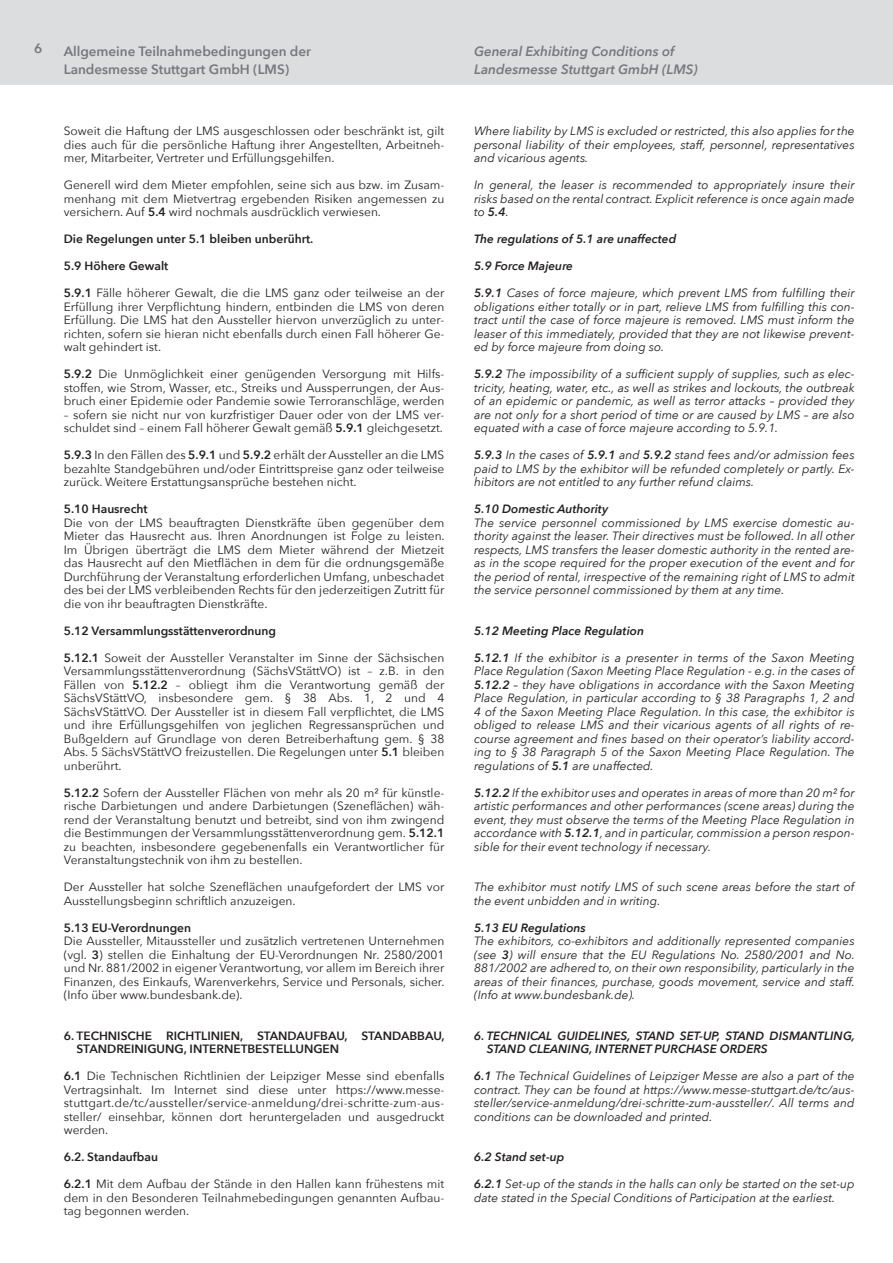
<style>
.page{position:relative;width:893px;height:1263px;background:#fff}
.page>*{position:absolute;margin:0;border:0;box-sizing:border-box;transform-origin:0 0}
.t1{font:600 13.5px/18px "Avenir Next";letter-spacing:-.005em;color:#76787b}
.t2{font:italic 600 13.5px/18px "Avenir Next";letter-spacing:-.005em;color:#76787b}
.t3{font:12px/13.5px "Avenir Next";color:#231f20;text-align:justify}
.t4{font:italic 12px/13.5px "Avenir Next";color:#231f20;text-align:justify}
.t5{font:600 12px/13.5px "Avenir Next";color:#231f20}
.t6{font:italic 600 12px/13.5px "Avenir Next";color:#231f20}
.s1{font-weight:600}
</style>
<div class="page">
<div style="left:0;top:0;width:893px;height:85px;background:#dcdddf"></div>
<p class="t1" style="left:34px;top:39px;width:10px">6</p>
<p class="t1" style="left:64px;top:42px;width:249px">Allgemeine Teilnahmebedingungen der<br>Landesmesse Stuttgart GmbH (LMS)</p>
<p class="t2" style="left:474px;top:42px;width:225px">General Exhibiting Conditions of<br>Landesmesse Stuttgart GmbH (LMS)</p>
<p class="t3" style="left:64px;top:124px;width:382px">Soweit die Haftung der LMS ausgeschlossen oder beschränkt ist, gilt dies auch für die persönliche Haftung ihrer Angestellten, Arbeitneh&shy;mer, Mitarbeiter, Vertreter und Erfüllungsgehilfen.</p>
<p class="t3" style="left:64px;top:178px;width:382px">Generell wird dem Mieter empfohlen, seine sich aus bzw. im Zusam&shy;menhang mit dem Mietvertrag ergebenden Risiken angemessen zu versichern. Auf <span class="s1">5.4</span> wird nochmals ausdrücklich verwiesen.</p>
<p class="t5" style="left:64px;top:232px;width:251px">Die Regelungen unter 5.1 bleiben unberührt.</p>
<p class="t5" style="left:64px;top:259px;width:106px">5.9 Höhere Gewalt</p>
<p class="t3" style="left:64px;top:286px;width:382px"><span class="s1">5.9.1</span> Fälle höherer Gewalt, die die LMS ganz oder teilweise an der Erfüllung ihrer Verpflichtung hindern, entbinden die LMS von deren Erfüllung. Die LMS hat den Aussteller hiervon unverzüglich zu unter&shy;richten, sofern sie hieran nicht ebenfalls durch einen Fall höherer Ge&shy;walt gehindert ist.</p>
<p class="t3" style="left:64px;top:367px;width:382px"><span class="s1">5.9.2</span> Die Unmöglichkeit einer genügenden Versorgung mit Hilfs&shy;stoffen, wie Strom, Wasser, etc., Streiks und Aussperrungen, der Aus&shy;bruch einer Epidemie oder Pandemie sowie Terroranschläge, werden</p>
<p class="t3" style="left:64px;top:407px;width:382px">– sofern sie nicht nur von kurzfristiger Dauer oder von der LMS ver&shy;schuldet sind – einem Fall höherer Gewalt gemäß <span class="s1">5.9.1</span> gleichgesetzt.</p>
<p class="t3" style="left:64px;top:448px;width:382px"><span class="s1">5.9.3</span> In den Fällen des <span class="s1">5.9.1</span> und <span class="s1">5.9.2</span> erhält der Aussteller an die LMS bezahlte Standgebühren und/oder Eintrittspreise ganz oder teilweise zurück. Weitere Erstattungsansprüche bestehen nicht.</p>
<p class="t5" style="left:64px;top:502px;width:85px">5.10 Hausrecht</p>
<p class="t3" style="left:64px;top:515px;width:382px">Die von der LMS beauftragten Dienstkräfte üben gegenüber dem Mieter das Hausrecht aus. Ihren Anordnungen ist Folge zu leisten.<br>Im Übrigen überträgt die LMS dem Mieter während der Mietzeit das Hausrecht auf den Mietflächen in dem für die ordnungsgemäße Durchführung der Veranstaltung erforderlichen Umfang, unbeschadet des bei der LMS verbleibenden Rechts für den jederzeitigen Zutritt für die von ihr beauftragten Dienstkräfte.</p>
<p class="t5" style="left:64px;top:623px;width:214px">5.12 Versammlungsstättenverordnung</p>
<p class="t3" style="left:64px;top:650px;width:382px"><span class="s1">5.12.1</span> Soweit der Aussteller Veranstalter im Sinne der Sächsischen Versammlungsstättenverordnung (SächsVStättVO) ist – z.B. in den Fällen von <span class="s1">5.12.2</span> – obliegt ihm die Verantwortung gemäß der SächsVStättVO, insbesondere gem. § 38 Abs. 1, 2 und 4<br>SächsVStättVO. Der Aussteller ist in diesem Fall verpflichtet, die LMS und ihre Erfüllungsgehilfen von jeglichen Regressansprüchen und Bußgeldern auf Grundlage von deren Betreiberhaftung gem. § 38<br>Abs. 5 SächsVStättVO freizustellen. Die Regelungen unter <span class="s1">5.1</span> bleiben unberührt.</p>
<p class="t3" style="left:64px;top:785px;width:382px"><span class="s1">5.12.2</span> Sofern der Aussteller Flächen von mehr als 20 m² für künstle&shy;rische Darbietungen und andere Darbietungen (Szeneflächen) wäh&shy;rend der Veranstaltung benutzt und betreibt, sind von ihm zwingend die Bestimmungen der Versammlungsstättenverordnung gem. <span class="s1">5.12.1 </span>zu beachten, insbesondere gegebenenfalls ein Verantwortlicher für Veranstaltungstechnik von ihm zu bestellen.</p>
<p class="t3" style="left:64px;top:880px;width:382px">Der Aussteller hat solche Szeneflächen unaufgefordert der LMS vor<br>Ausstellungsbeginn schriftlich anzuzeigen.</p>
<p class="t5" style="left:64px;top:920px;width:129px">5.13 EU-Verordnungen</p>
<p class="t3" style="left:64px;top:934px;width:382px">Die Aussteller, Mitaussteller und zusätzlich vertretenen Unternehmen (vgl. <span class="s1">3</span>) stellen die Einhaltung der EU-Verordnungen Nr. 2580/2001 und Nr. 881/2002 in eigener Verantwortung, vor allem im Bereich ihrer Finanzen, des Einkaufs, Warenverkehrs, Service und Personals, sicher. (Info über www.bundesbank.de).</p>
<p class="t5" style="left:77px;top:1028px;width:370px;text-indent:-13px">6. TECHNISCHE RICHTLINIEN, STANDAUFBAU, STANDABBAU,<br>STANDREINIGUNG, INTERNETBESTELLUNGEN</p>
<p class="t3" style="left:64px;top:1069px;width:382px"><span class="s1">6.1</span> Die Technischen Richtlinien der Leipziger Messe sind ebenfalls Vertragsinhalt. Im Internet sind diese unter https://www.messe&shy;stuttgart.de/tc/aussteller/service-anmeldung/drei-schritte-zum-aus&shy;steller/ einsehbar, können dort heruntergeladen und ausgedruckt werden.</p>
<p class="t5" style="left:64px;top:1150px;width:96px">6.2. Standaufbau</p>
<p class="t3" style="left:64px;top:1177px;width:382px"><span class="s1">6.2.1</span> Mit dem Aufbau der Stände in den Hallen kann frühestens mit dem in den Besonderen Teilnahmebedingungen genannten Aufbau&shy;tag begonnen werden.</p>
<p class="t4" style="left:474px;top:124px;width:382px">Where liability by LMS is excluded or restricted, this also applies for the personal liability of their employees, staff, personnel, representatives and vicarious agents.</p>
<p class="t4" style="left:474px;top:178px;width:382px">In general, the leaser is recommended to appropriately insure their risks based on the rental contract. Explicit reference is once again made to <span class="s1">5.4</span>.</p>
<p class="t6" style="left:474px;top:232px;width:204px">The regulations of 5.1 are unaffected</p>
<p class="t6" style="left:474px;top:259px;width:100px">5.9 Force Majeure</p>
<p class="t4" style="left:474px;top:286px;width:382px"><span class="s1">5.9.1</span> Cases of force majeure, which prevent LMS from fulfilling their obligations either totally or in part, relieve LMS from fulfilling this con&shy;tract until the case of force majeure is removed. LMS must inform the leaser of this immediately, provided that they are not likewise prevent&shy;ed by force majeure from doing so.</p>
<p class="t4" style="left:474px;top:367px;width:382px"><span class="s1">5.9.2</span> The impossibility of a sufficient supply of supplies, such as elec&shy;tricity, heating, water, etc., as well as strikes and lockouts, the outbreak of an epidemic or pandemic, as well as terror attacks – provided they are not only for a short period of time or are caused by LMS – are also equated with a case of force majeure according to 5.9.1.</p>
<p class="t4" style="left:474px;top:448px;width:382px"><span class="s1">5.9.3</span> In the cases of <span class="s1">5.9.1</span> and <span class="s1">5.9.2</span> stand fees and/or admission fees paid to LMS by the exhibitor will be refunded completely or partly. Ex&shy;hibitors are not entitled to any further refund claims.</p>
<p class="t6" style="left:474px;top:502px;width:135px">5.10 Domestic Authority</p>
<p class="t4" style="left:474px;top:515px;width:382px">The service personnel commissioned by LMS exercise domestic au&shy;thority against the leaser. Their directives must be followed. In all other respects, LMS transfers the leaser domestic authority in the rented are&shy;as in the scope required for the proper execution of the event and for the period of rental, irrespective of the remaining right of LMS to admit the service personnel commissioned by them at any time.</p>
<p class="t6" style="left:474px;top:623px;width:171px">5.12 Meeting Place Regulation</p>
<p class="t4" style="left:474px;top:650px;width:382px"><span class="s1">5.12.1</span> If the exhibitor is a presenter in terms of the Saxon Meeting Place Regulation (Saxon Meeting Place Regulation - e.g. in the cases of <span class="s1">5.12.2</span> – they have obligations in accordance with the Saxon Meeting Place Regulation, in particular according to § 38 Paragraphs 1, 2 and 4 of the Saxon Meeting Place Regulation. In this case, the exhibitor is obliged to release LMS and their vicarious agents of all rights of re&shy;course agreement and fines based on their operator’s liability accord&shy;ing to § 38 Paragraph 5 of the Saxon Meeting Place Regulation. The regulations of <span class="s1">5.1</span> are unaffected.</p>
<p class="t4" style="left:474px;top:785px;width:382px"><span class="s1">5.12.2</span> If the exhibitor uses and operates in areas of more than 20 m² for artistic performances and other performances (scene areas) during the event, they must observe the terms of the Meeting Place Regulation in accordance with <span class="s1">5.12.1</span>, and in particular, commission a person respon&shy;sible for their event technology if necessary.</p>
<p class="t4" style="left:474px;top:880px;width:382px">The exhibitor must notify LMS of such scene areas before the start of the event unbidden and in writing.</p>
<p class="t6" style="left:474px;top:920px;width:113px">5.13 EU Regulations</p>
<p class="t4" style="left:474px;top:934px;width:382px">The exhibitors, co-exhibitors and additionally represented companies (see <span class="s1">3</span>) will ensure that the EU Regulations No. 2580/2001 and No.<br>881/2002 are adhered to, on their own responsibility, particularly in the areas of their finances, purchase, goods movement, service and staff. (Info at www.bundesbank.de).</p>
<p class="t6" style="left:487px;top:1028px;width:370px;text-indent:-13px">6. TECHNICAL GUIDELINES, STAND SET-UP, STAND DISMANTLING,<br>STAND CLEANING, INTERNET PURCHASE ORDERS</p>
<p class="t4" style="left:474px;top:1069px;width:382px"><span class="s1">6.1</span> The Technical Guidelines of Leipziger Messe are also a part of the contract. They can be found at https://www.messe-stuttgart.de/tc/aus&shy;steller/service-anmeldung/drei-schritte-zum-aussteller/. All terms and conditions can be downloaded and printed.</p>
<p class="t6" style="left:474px;top:1150px;width:92px">6.2 Stand set-up</p>
<p class="t4" style="left:474px;top:1177px;width:382px"><span class="s1">6.2.1</span> Set-up of the stands in the halls can only be started on the set-up date stated in the Special Conditions of Participation at the earliest.</p>
</div>
